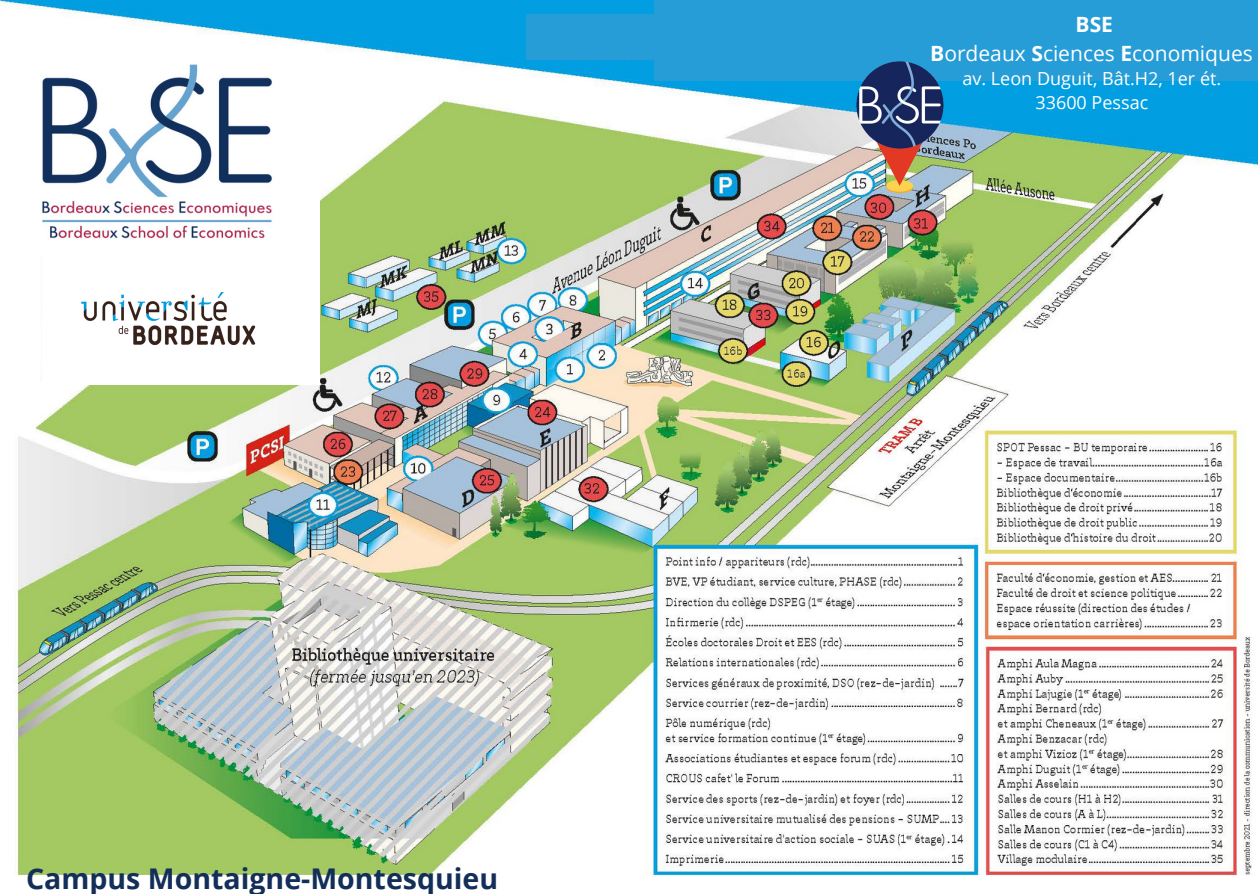
<style>
.page{position:relative;width:1258px;height:894px;background:#fff}
.page>*{position:absolute;margin:0;border:0;box-sizing:border-box;transform-origin:0 0}
.t1{font:700 28.5px "Open Sans";color:#132f59}
.t2{font:21px "Open Sans";color:#fff}
.t3{font:700 21px "Open Sans";color:#fff}
.t4{font:18px "Open Sans";color:#fff}
.s1{font-weight:700}
</style>
<div class="page">
<img style="left:0;top:0;width:1258px;height:876px">
<div style="left:654px;top:0;width:604px;height:81px;background:#269dd7"></div>
<div style="left:526px;top:15px;width:606px;height:45px;background:#269dd7"></div>
<div style="left:886px;top:181px;width:27px;height:12px;background:#f9a72b;border-radius:50%"></div>
<div style="left:886px;top:180px;width:27px;height:12px;background:#fcd24f;border-radius:50%"></div>
<img style="left:869px;top:151px;width:61px;height:35px">
<img style="left:852px;top:61px;width:95px;height:90px">
<div style="left:42px;top:164px;width:277px;height:221px;background:#fff"></div>
<img style="left:81px;top:292px;width:175px;height:53px">
<div style="left:42px;top:42px;width:210px;height:79px;background:#fff"></div>
<img style="left:20px;top:46px;width:275px;height:209px">
<p class="t1" style="left:26px;top:857px;width:473px">Campus Montaigne-Montesquieu</p>
<p class="t3" style="left:1075px;top:10px;width:39px">BSE</p>
<p class="t2" style="left:930px;top:38px;width:324px"><span class="s1">B</span>ordeaux <span class="s1">S</span>ciences <span class="s1">E</span>conomiques</p>
<p class="t4" style="left:962px;top:66px;width:260px">av. Leon Duguit, Bât.H2, 1er ét.</p>
<p class="t4" style="left:1035px;top:90px;width:114px">33600 Pessac</p>
</div>
